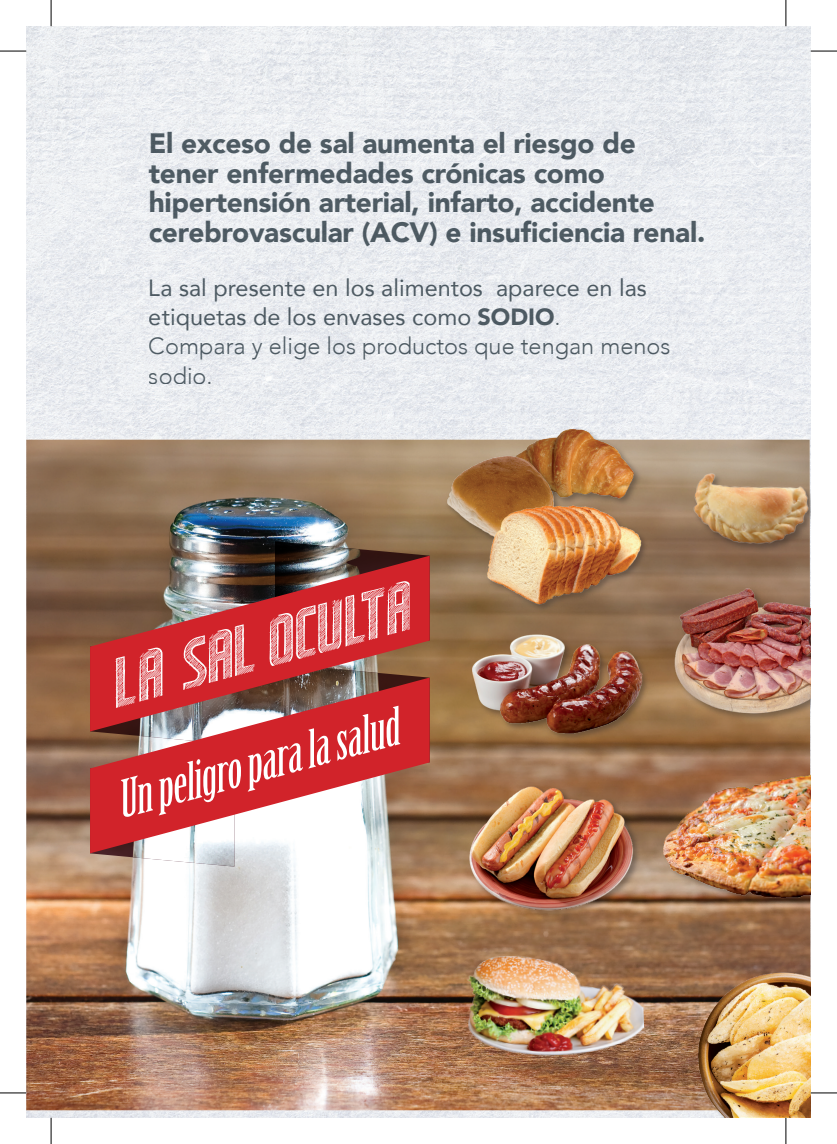
<style>
.page{position:relative;width:837px;height:1144px;background:#fff}
.page>*{position:absolute;margin:0;border:0;box-sizing:border-box;transform-origin:0 0}
.t1{font:italic 50.05px "Birch Std";color:#fff;scale:1.07 1}
.t2{font:900 28px/29.8px "Avenir";letter-spacing:-.01em;color:#556269}
.t3{font:23.45px/29.4px "Avenir";color:#556269}
.s1{font-weight:900}
.s2{font-weight:300}
</style>
<div class="page">
<img style="left:26px;top:26px;width:784px;height:1092px">
<img style="left:26px;top:440px;width:784px;height:670px">
<div style="left:468px;top:785px;width:174px;height:133px;background:#231f20;opacity:.4"></div>
<img style="left:463px;top:769px;width:180px;height:145px">
<img style="left:453px;top:607px;width:201px;height:133px">
<img style="left:668px;top:583px;width:142px;height:138px">
<img style="left:666px;top:947px;width:144px;height:171px">
<svg style="left:90px;top:853px;width:43px;height:13px"></svg>
<img style="left:133px;top:853px;width:101px;height:13px">
<svg style="left:384px;top:541px;width:45px;height:15px"></svg>
<img style="left:275px;top:541px;width:109px;height:15px">
<img style="left:90px;top:556px;width:339px;height:121px">
<svg style="left:90px;top:677px;width:339px;height:176px;fill:#d1232a"></svg>
<img style="left:387px;top:581px;width:22px;height:54px">
<img style="left:361px;top:587px;width:23px;height:4px">
<img style="left:317px;top:591px;width:86px;height:62px">
<img style="left:491px;top:425px;width:155px;height:71px">
<img style="left:683px;top:466px;width:127px;height:86px">
<img style="left:630px;top:762px;width:180px;height:142px">
<img style="left:443px;top:446px;width:115px;height:99px">
<img style="left:463px;top:944px;width:182px;height:125px">
<img style="left:479px;top:496px;width:172px;height:115px">
<svg style="left:0;top:51px;width:26px;height:1px"></svg>
<svg style="left:810px;top:51px;width:26px;height:1px"></svg>
<svg style="left:0;top:1092px;width:26px;height:1px"></svg>
<svg style="left:810px;top:1092px;width:26px;height:1px"></svg>
<svg style="left:51px;top:0;width:1px;height:26px"></svg>
<svg style="left:51px;top:1118px;width:1px;height:26px"></svg>
<svg style="left:785px;top:0;width:1px;height:26px"></svg>
<svg style="left:785px;top:1118px;width:1px;height:26px"></svg>
<p class="t2" style="left:149px;top:128px;width:558px">El exceso de sal aumenta el riesgo de tener enfermedades crónicas como hipertensión arterial, infarto, accidente cerebrovascular (ACV) e insuficiencia renal.</p>
<p class="t3" style="left:149px;top:272px;width:523px">La sal presente en los alimentos aparece en las etiquetas de los envases como <span class="s1">SODIO</span><span class="s2">.<br>Compara y elige los productos que tengan menos sodio.</span></p>
<h1 class="t1" style="left:109px;top:774px;width:272px;rotate:-15deg">Un peligro para la salud</h1>
</div>
